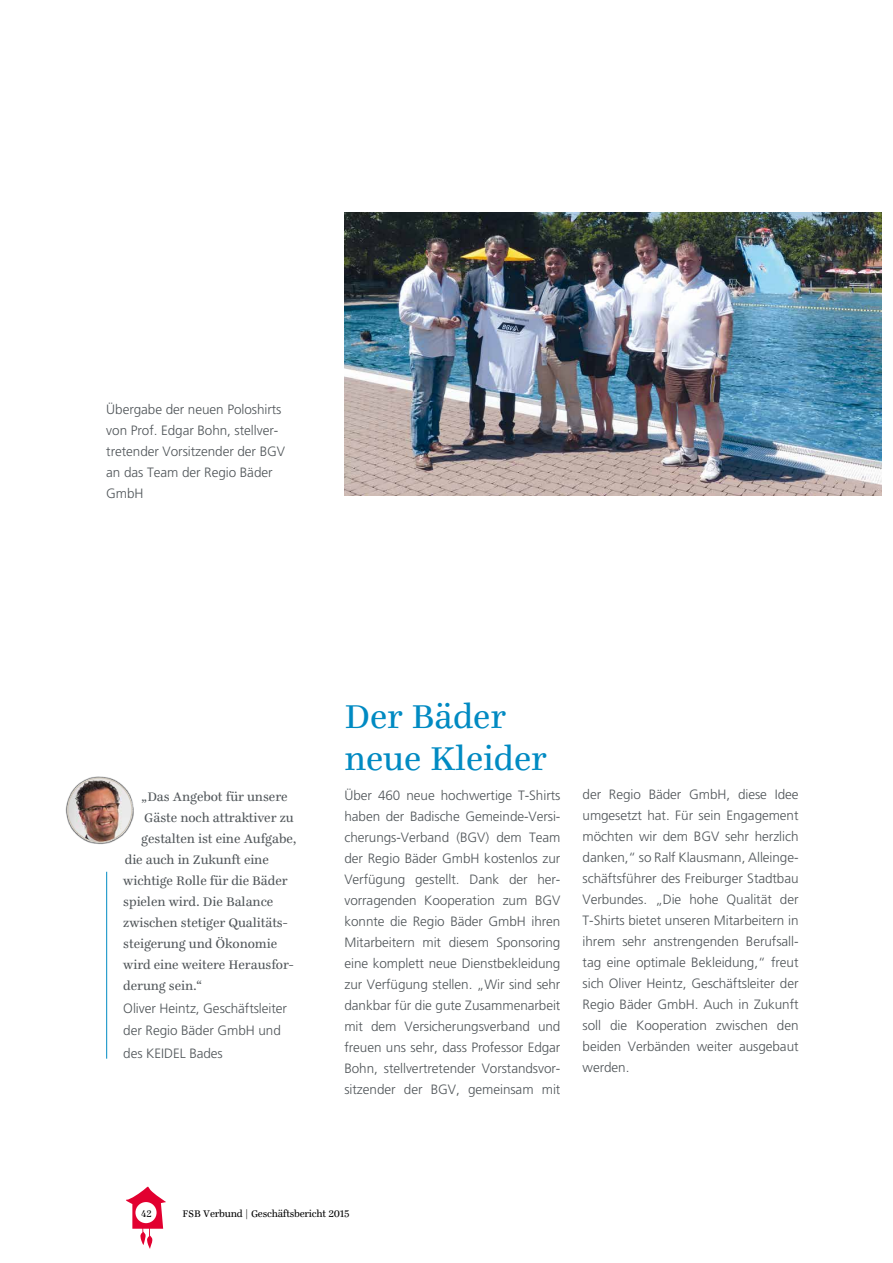
<style>
.page{position:relative;width:893px;height:1263px;background:#fff}
.page>*{position:absolute;margin:0;border:0;box-sizing:border-box;transform-origin:0 0}
.t1{font:36px/42px "Ingeborg";color:#008ac2}
.t2{font:300 13.5px/21px "Frutiger LT Std";letter-spacing:-.005em;color:#505559;text-align:justify}
.t3{font:13.5px "Ingeborg";letter-spacing:-.005em;color:#505559}
.t4{font:10.5px "Ingeborg";letter-spacing:-.02em;color:#000}
.t5{font:10.5px "Ingeborg";letter-spacing:-.02em;color:#000;scale:.94 1}
</style>
<div class="page">
<hr style="left:106px;top:872px;width:1px;height:187px;background:#008ac2">
<img style="left:65px;top:776px;width:69px;height:68px">
<img style="left:68px;top:778px;width:64px;height:64px;border-radius:32px">
<div style="left:68px;top:778px;width:64px;height:64px;border:1px solid #cfc7b9;border-radius:50%"></div>
<img style="left:344px;top:213px;width:537px;height:282px">
<svg style="left:126px;top:1186px;width:40px;height:63px"></svg>
<p class="t2" style="left:106px;top:399px;width:180px;text-align:left">Übergabe der neuen Poloshirts von Prof. Edgar Bohn, stellver&shy;tretender Vorsitzender der BGV an das Team der Regio Bäder<br>GmbH</p>
<p class="t3" style="left:141px;top:789px;width:148px">„Das Angebot für unsere</p>
<p class="t3" style="left:144px;top:810px;width:151px">Gäste noch attraktiver zu</p>
<p class="t3" style="left:141px;top:831px;width:157px">gestalten ist eine Aufgabe,</p>
<p class="t3" style="left:125px;top:852px;width:146px">die auch in Zukunft eine</p>
<p class="t3" style="left:123px;top:873px;width:166px">wichtige Rolle für die Bäder</p>
<p class="t3" style="left:123px;top:894px;width:151px">spielen wird. Die Balance</p>
<p class="t3" style="left:123px;top:915px;width:166px">zwischen stetiger Qualitäts-</p>
<p class="t3" style="left:123px;top:936px;width:155px">steigerung und Ökonomie</p>
<p class="t3" style="left:123px;top:957px;width:172px">wird eine weitere Herausfor-</p>
<p class="t3" style="left:123px;top:978px;width:80px">derung sein.“</p>
<p class="t2" style="left:123px;top:997px;width:165px;line-height:22.5px;text-align:left">Oliver Heintz, Geschäftsleiter der Regio Bäder GmbH und des KEIDEL Bades</p>
<h1 class="t1" style="left:344px;top:696px;width:204px">Der Bäder neue Kleider</h1>
<p class="t2" style="left:344px;top:785px;width:218px">Über 460 neue hochwertige T-Shirts haben der Badische Gemeinde-Versi&shy;cherungs-Verband (BGV) dem Team der Regio Bäder GmbH kostenlos zur Verfügung gestellt. Dank der her&shy;vorragenden Kooperation zum BGV konnte die Regio Bäder GmbH ihren Mitarbeitern mit diesem Sponsoring eine komplett neue Dienstbekleidung zur Verfügung stellen. „Wir sind sehr dankbar für die gute Zusammenarbeit mit dem Versicherungsverband und freuen uns sehr, dass Professor Edgar Bohn, stellvertretender Vorstandsvor&shy;sitzender der BGV, gemeinsam mit</p>
<p class="t2" style="left:583px;top:784px;width:218px">der Regio Bäder GmbH, diese Idee umgesetzt hat. Für sein Engagement möchten wir dem BGV sehr herzlich danken,“ so Ralf Klausmann, Alleinge&shy;schäftsführer des Freiburger Stadtbau Verbundes. „Die hohe Qualität der T-Shirts bietet unseren Mitarbeitern in ihrem sehr anstrengenden Berufsall&shy;tag eine optimale Bekleidung,“ freut sich Oliver Heintz, Geschäftsleiter der Regio Bäder GmbH. Auch in Zukunft soll die Kooperation zwischen den beiden Verbänden weiter ausgebaut werden.</p>
<p class="t5" style="left:141px;top:1207px;width:13px">42</p>
<p class="t4" style="left:182px;top:1208px;width:169px">FSB Verbund | Geschäftsbericht 2015</p>
</div>
